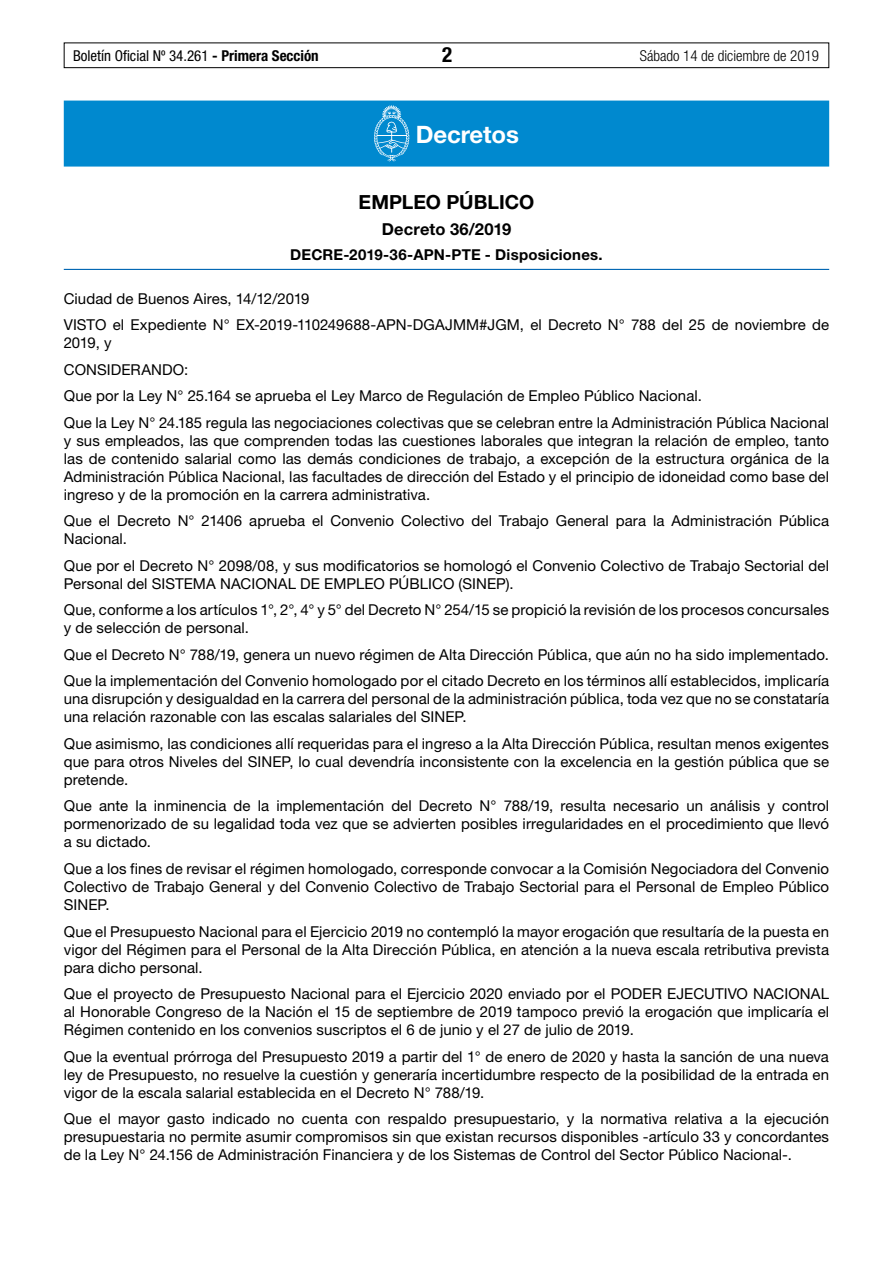
<style>
.page{position:relative;width:893px;height:1263px;background:#fff}
.page>*{position:absolute;margin:0;border:0;box-sizing:border-box;transform-origin:0 0}
.t1{font:700 24px "Helvetica Neue LT Std";letter-spacing:-.005em;color:#fff}
.t2{font:700 condensed 21px "Helvetica Neue LT Std";color:#000}
.t3{font:700 19.5px "Helvetica Neue LT Std";letter-spacing:-.005em;color:#000}
.t4{font:700 16.5px "Helvetica Neue LT Std";letter-spacing:.01em;color:#000}
.t5{font:15px/18px "Helvetica Neue LT Std";letter-spacing:.005em;color:#000;text-align:justify}
.t6{font:condensed 15px "Helvetica Neue LT Std";color:#000}
.t7{font:700 15px "Helvetica Neue LT Std";letter-spacing:.01em;color:#000}
.t8{font:300 condensed 15px "Helvetica Neue LT Std";color:#000}
.s1{font-weight:700}
</style>
<div class="page">
<div style="left:64px;top:43px;width:765px;height:25px;border:1px solid #000"></div>
<div style="left:64px;top:101px;width:765px;height:66px;background:#0089cf"></div>
<hr style="left:64px;top:269px;width:765px;height:1px;background:#0066b3">
<svg style="left:374px;top:105px;width:35px;height:56px"></svg>
<p class="t6" style="left:73px;top:47px;width:247px">Boletín Oficial Nº 34.261 <span class="s1">- Primera Sección</span></p>
<h2 class="t2" style="left:442px;top:42px;width:12px">2</h2>
<p class="t8" style="left:640px;top:47px;width:181px">Sábado 14 de diciembre de 2019</p>
<h1 class="t1" style="left:416px;top:120px;width:105px">Decretos</h1>
<h3 class="t3" style="left:359px;top:190px;width:177px">EMPLEO PÚBLICO</h3>
<p class="t4" style="left:382px;top:219px;width:131px">Decreto 36/2019</p>
<p class="t7" style="left:290px;top:246px;width:314px">DECRE-2019-36-APN-PTE - Disposiciones.</p>
<p class="t5" style="left:64px;top:285px;width:767px;line-height:26.5px">Ciudad de Buenos Aires, 14/12/2019<br>VISTO el Expediente N° EX-2019-110249688-APN-DGAJMM#JGM, el Decreto N° 788 del 25 de noviembre de</p>
<p class="t5" style="left:64px;top:330px;width:767px;line-height:26.5px;text-align:left">2019, y<br>CONSIDERANDO:<br>Que por la Ley N° 25.164 se aprueba el Ley Marco de Regulación de Empleo Público Nacional.<br>Que la Ley N° 24.185 regula las negociaciones colectivas que se celebran entre la Administración Pública Nacional</p>
<p class="t5" style="left:64px;top:431px;width:767px">y sus empleados, las que comprenden todas las cuestiones laborales que integran la relación de empleo, tanto las de contenido salarial como las demás condiciones de trabajo, a excepción de la estructura orgánica de la Administración Pública Nacional, las facultades de dirección del Estado y el principio de idoneidad como base del ingreso y de la promoción en la carrera administrativa.</p>
<p class="t5" style="left:64px;top:512px;width:767px">Que el Decreto N° 21406 aprueba el Convenio Colectivo del Trabajo General para la Administración Pública<br>Nacional.</p>
<p class="t5" style="left:64px;top:556px;width:767px">Que por el Decreto N° 2098/08, y sus modificatorios se homologó el Convenio Colectivo de Trabajo Sectorial del<br>Personal del SISTEMA NACIONAL DE EMPLEO PÚBLICO (SINEP).</p>
<p class="t5" style="left:64px;top:601px;width:767px">Que, conforme a los artículos 1°, 2°, 4° y 5° del Decreto N° 254/15 se propició la revisión de los procesos concursales y de selección de personal.</p>
<p class="t5" style="left:64px;top:641px;width:767px;line-height:26.5px">Que el Decreto N° 788/19, genera un nuevo régimen de Alta Dirección Pública, que aún no ha sido implementado.<br>Que la implementación del Convenio homologado por el citado Decreto en los términos allí establecidos, implicaría</p>
<p class="t5" style="left:64px;top:690px;width:767px">una disrupción y desigualdad en la carrera del personal de la administración pública, toda vez que no se constataría una relación razonable con las escalas salariales del SINEP.</p>
<p class="t5" style="left:64px;top:734px;width:767px">Que asimismo, las condiciones allí requeridas para el ingreso a la Alta Dirección Pública, resultan menos exigentes que para otros Niveles del SINEP, lo cual devendría inconsistente con la excelencia en la gestión pública que se pretende.</p>
<p class="t5" style="left:64px;top:797px;width:767px">Que ante la inminencia de la implementación del Decreto N° 788/19, resulta necesario un análisis y control pormenorizado de su legalidad toda vez que se advierten posibles irregularidades en el procedimiento que llevó a su dictado.</p>
<p class="t5" style="left:64px;top:859px;width:767px">Que a los fines de revisar el régimen homologado, corresponde convocar a la Comisión Negociadora del Convenio Colectivo de Trabajo General y del Convenio Colectivo de Trabajo Sectorial para el Personal de Empleo Público SINEP.</p>
<p class="t5" style="left:64px;top:922px;width:767px">Que el Presupuesto Nacional para el Ejercicio 2019 no contempló la mayor erogación que resultaría de la puesta en vigor del Régimen para el Personal de la Alta Dirección Pública, en atención a la nueva escala retributiva prevista para dicho personal.</p>
<p class="t5" style="left:64px;top:984px;width:767px">Que el proyecto de Presupuesto Nacional para el Ejercicio 2020 enviado por el PODER EJECUTIVO NACIONAL al Honorable Congreso de la Nación el 15 de septiembre de 2019 tampoco previó la erogación que implicaría el Régimen contenido en los convenios suscriptos el 6 de junio y el 27 de julio de 2019.</p>
<p class="t5" style="left:64px;top:1047px;width:767px">Que la eventual prórroga del Presupuesto 2019 a partir del 1° de enero de 2020 y hasta la sanción de una nueva ley de Presupuesto, no resuelve la cuestión y generaría incertidumbre respecto de la posibilidad de la entrada en vigor de la escala salarial establecida en el Decreto N° 788/19.</p>
<p class="t5" style="left:64px;top:1109px;width:767px">Que el mayor gasto indicado no cuenta con respaldo presupuestario, y la normativa relativa a la ejecución presupuestaria no permite asumir compromisos sin que existan recursos disponibles -artículo 33 y concordantes de la Ley N° 24.156 de Administración Financiera y de los Sistemas de Control del Sector Público Nacional-.</p>
</div>
